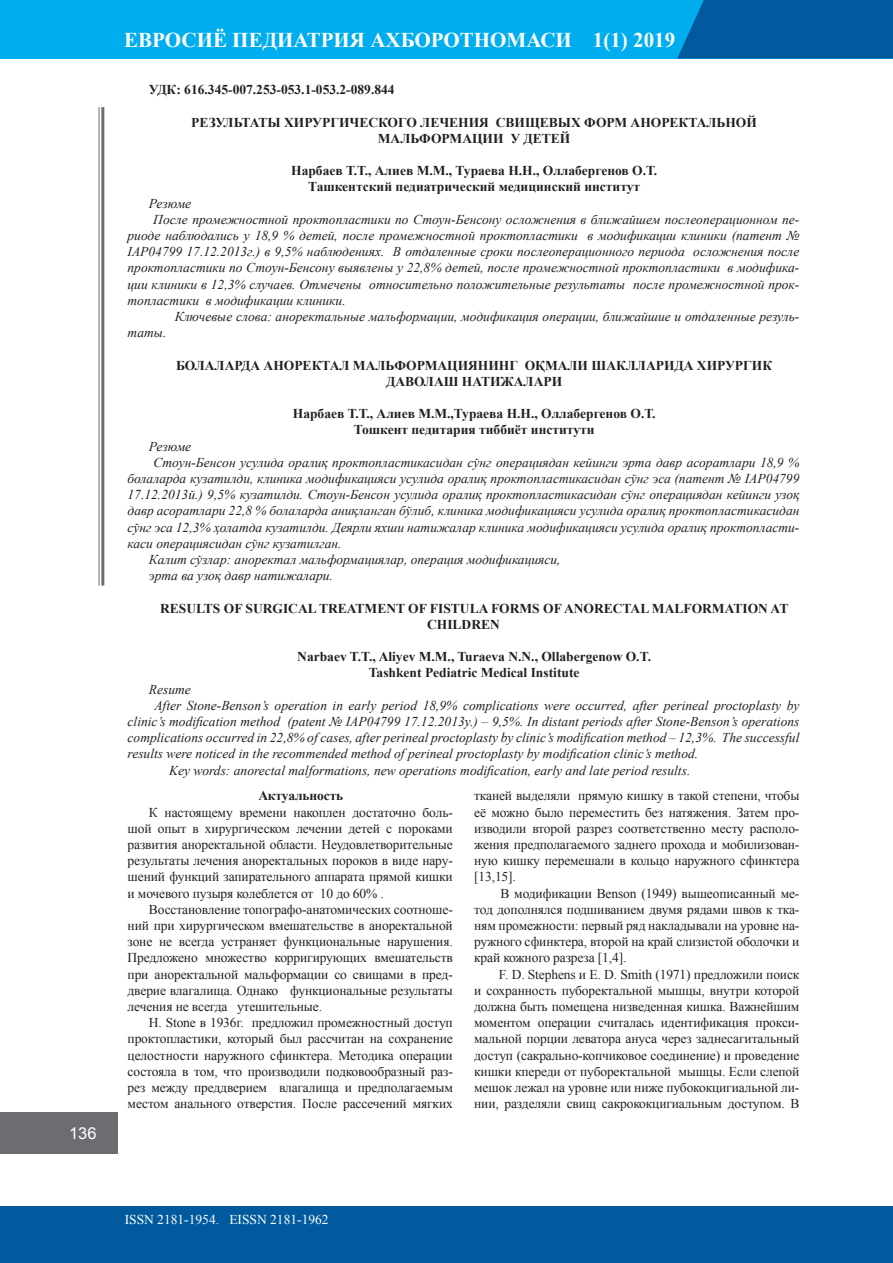
<style>
.page{position:relative;width:893px;height:1263px;background:#fff}
.page>*{position:absolute;margin:0;border:0;box-sizing:border-box;transform-origin:0 0}
.t1{font:700 21px "Times New Roman";color:#fff}
.t2{font:16.5px "Arial";color:#fff}
.t3{font:13.5px/16.2px "Times New Roman";letter-spacing:-.01em;color:#231f20;text-align:justify}
.t4{font:italic 13.5px "Times New Roman";color:#231f20}
.t5{font:700 13.5px/16.2px "Times New Roman";color:#231f20;text-align:center}
.t6{font:13.5px "Times New Roman";color:#fff}
</style>
<div class="page">
<hr style="left:99px;top:107px;width:1px;height:478px;background:#6c6d70">
<hr style="left:101px;top:107px;width:3px;height:478px;background:#6c6d70">
<div style="left:0;top:1112px;width:118px;height:41px;background:#6c6d70"></div>
<div style="left:0;top:1206px;width:893px;height:57px;background:#015a9d"></div>
<div style="left:0;top:0;width:893px;height:59px;background:#00aeef"></div>
<svg style="left:677px;top:0;width:216px;height:59px;background:#0060a3"></svg>
<p class="t2" style="left:69px;top:1123px;width:29px">136</p>
<h1 class="t1" style="left:124px;top:25px;width:552px">ЕВРОСИЁ ПЕДИАТРИЯ АХБОРОТНОМАСИ 1(1) 2019</h1>
<p class="t5" style="left:149px;top:81px;width:247px">УДК: 616.345-007.253-053.1-053.2-089.844</p>
<p class="t5" style="left:191px;top:114px;width:567px">РЕЗУЛЬТАТЫ ХИРУРГИЧЕСКОГО ЛЕЧЕНИЯ СВИЩЕВЫХ ФОРМ АНОРЕКТАЛЬНОЙ<br>МАЛЬФОРМАЦИИ У ДЕТЕЙ</p>
<p class="t5" style="left:291px;top:162px;width:367px">Нарбаев Т.Т., Алиев М.М., Тураева Н.Н., Оллабергенов О.Т.<br>Ташкентский педиатрический медицинский институт</p>
<p class="t4" style="left:149px;top:194px;width:44px">Резюме</p>
<p class="t4" style="left:153px;top:210px;width:648px">После промежностной проктопластики по Стоун-Бенсону осложнения в ближайшем послеоперационном пе-</p>
<p class="t4" style="left:128px;top:226px;width:673px">риоде наблюдались у 18,9 % детей, после промежностной проктопластики в модификации клиники (патент №</p>
<p class="t4" style="left:128px;top:242px;width:673px">IAP04799 17.12.2013г.) в 9,5% наблюдениях. В отдаленные сроки послеоперационного периода осложнения после</p>
<p class="t4" style="left:128px;top:259px;width:673px">проктопластики по Стоун-Бенсону выявлены у 22,8% детей, после промежностной проктопластики в модифика-</p>
<p class="t4" style="left:128px;top:275px;width:673px">ции клиники в 12,3% случаев. Отмечены относительно положительные результаты после промежностной прок-</p>
<p class="t4" style="left:128px;top:291px;width:220px">топластики в модификации клиники.</p>
<p class="t4" style="left:175px;top:307px;width:626px">Ключевые слова: аноректальные мальформации, модификация операции, ближайшие и отдаленные резуль-</p>
<p class="t4" style="left:128px;top:323px;width:40px">таты.</p>
<p class="t5" style="left:176px;top:357px;width:597px">БОЛАЛАРДА АНОРЕКТАЛ МАЛЬФОРМАЦИЯНИНГ ОҚМАЛИ ШАКЛЛАРИДА ХИРУРГИК<br>ДАВОЛАШ НАТИЖАЛАРИ</p>
<p class="t5" style="left:293px;top:405px;width:364px">Нарбаев Т.Т., Алиев М.М.,Тураева Н.Н., Оллабергенов О.Т.<br>Тошкент педитария тиббиёт институти</p>
<p class="t4" style="left:149px;top:437px;width:44px">Резюме</p>
<p class="t4" style="left:153px;top:453px;width:648px">Стоун-Бенсон усулида оралиқ проктопластикасидан сўнг операциядан кейинги эрта давр асоратлари 18,9 %</p>
<p class="t4" style="left:128px;top:469px;width:673px">болаларда кузатилди, клиника модификацияси усулида оралиқ проктопластикасидан сўнг эса (патент № IAP04799</p>
<p class="t4" style="left:128px;top:485px;width:673px">17.12.2013й.) 9,5% кузатилди. Стоун-Бенсон усулида оралиқ проктопластикасидан сўнг операциядан кейинги узоқ</p>
<p class="t4" style="left:128px;top:502px;width:673px">давр асоратлари 22,8 % болаларда аниқланган бўлиб, клиника модификацияси усулида оралиқ проктопластикасидан</p>
<p class="t4" style="left:128px;top:518px;width:673px">сўнг эса 12,3% ҳолатда кузатилди. Деярли яхши натижалар клиника модификацияси усулида оралиқ проктопласти-</p>
<p class="t4" style="left:128px;top:534px;width:215px">каси операциясидан сўнг кузатилган.</p>
<p class="t4" style="left:149px;top:550px;width:413px">Калит сўзлар: аноректал мальформациялар, операция модификацияси,</p>
<p class="t4" style="left:149px;top:566px;width:186px">эрта ва узоқ давр натижалари.</p>
<p class="t5" style="left:427px;top:600px;width:363px;text-align:left;text-indent:-267px">RESULTS OF SURGICAL TREATMENT OF FISTULA FORMS OF ANORECTAL MALFORMATION AT<br>CHILDREN</p>
<p class="t5" style="left:297px;top:648px;width:355px">Narbaev T.T., Aliyev M.M., Turaeva N.N., Ollabergenow O.T.<br>Tashkent Pediatric Medical Institute</p>
<p class="t4" style="left:149px;top:680px;width:43px">Resume</p>
<p class="t4" style="left:154px;top:696px;width:647px">After Stone-Benson’s operation in early period 18,9% complications were occurred, after perineal proctoplasty by</p>
<p class="t4" style="left:128px;top:712px;width:673px">clinic’s modification method (patent № IAP04799 17.12.2013y.) – 9,5%. In distant periods after Stone-Benson’s operations</p>
<p class="t4" style="left:128px;top:728px;width:673px">complications occurred in 22,8% of cases, after perineal proctoplasty by clinic’s modification method – 12,3%. The successful</p>
<p class="t4" style="left:128px;top:745px;width:572px">results were noticed in the recommended method of perineal proctoplasty by modification clinic’s method.</p>
<p class="t4" style="left:169px;top:761px;width:523px">Key words: anorectal malformations, new operations modification, early and late period results.</p>
<p class="t5" style="left:258px;top:787px;width:86px">Актуальность</p>
<p class="t3" style="left:128px;top:804px;width:327px;text-indent:21px">К настоящему времени накоплен достаточно боль&shy;шой опыт в хирургическом лечении детей с пороками развития аноректальной области. Неудовлетворительные результаты лечения аноректальных пороков в виде нару&shy;шений функций запирательного аппарата прямой кишки и мочевого пузыря колеблется от 10 до 60% .</p>
<p class="t3" style="left:128px;top:901px;width:327px;text-indent:21px">Восстановление топографо-анатомических соотноше&shy;ний при хирургическом вмешательстве в аноректальной зоне не всегда устраняет функциональные нарушения.<br>Предложено множество корригирующих вмешательств при аноректальной мальформации со свищами в пред&shy;дверие влагалища. Однако функциональные результаты лечения не всегда утешительные.</p>
<p class="t3" style="left:128px;top:1014px;width:327px;text-indent:21px">H. Stone в 1936г. предложил промежностный доступ проктопластики, который был рассчитан на сохранение целостности наружного сфинктера. Методика операции состояла в том, что производили подковообразный раз&shy;рез между преддверием влагалища и предполагаемым местом анального отверстия. После рассечений мягких</p>
<p class="t3" style="left:474px;top:787px;width:327px">тканей выделяли прямую кишку в такой степени, чтобы её можно было переместить без натяжения. Затем про&shy;изводили второй разрез соответственно месту располо&shy;жения предполагаемого заднего прохода и мобилизован&shy;ную кишку перемешали в кольцо наружного сфинктера [13,15].</p>
<p class="t3" style="left:474px;top:885px;width:327px;text-indent:26px">В модификации Benson (1949) вышеописанный ме&shy;тод дополнялся подшиванием двумя рядами швов к тка&shy;ням промежности: первый ряд накладывали на уровне на&shy;ружного сфинктера, второй на край слизистой оболочки и край кожного разреза [1,4].</p>
<p class="t3" style="left:474px;top:966px;width:327px;text-indent:25px">F. D. Stephens и E. D. Smith (1971) предложили поиск и сохранность пуборектальной мышцы, внутри которой должна быть помещена низведенная кишка. Важнейшим моментом операции считалась идентификация прокси&shy;мальной порции леватора ануса через заднесагитальный доступ (сакрально-копчиковое соединение) и проведение кишки кпереди от пуборектальной мышцы. Если слепой мешок лежал на уровне или ниже пубококцигиальной ли&shy;нии, разделяли свищ сакрококцигиальным доступом. В</p>
<p class="t6" style="left:125px;top:1210px;width:206px">ISSN 2181-1954. EISSN 2181-1962</p>
</div>
